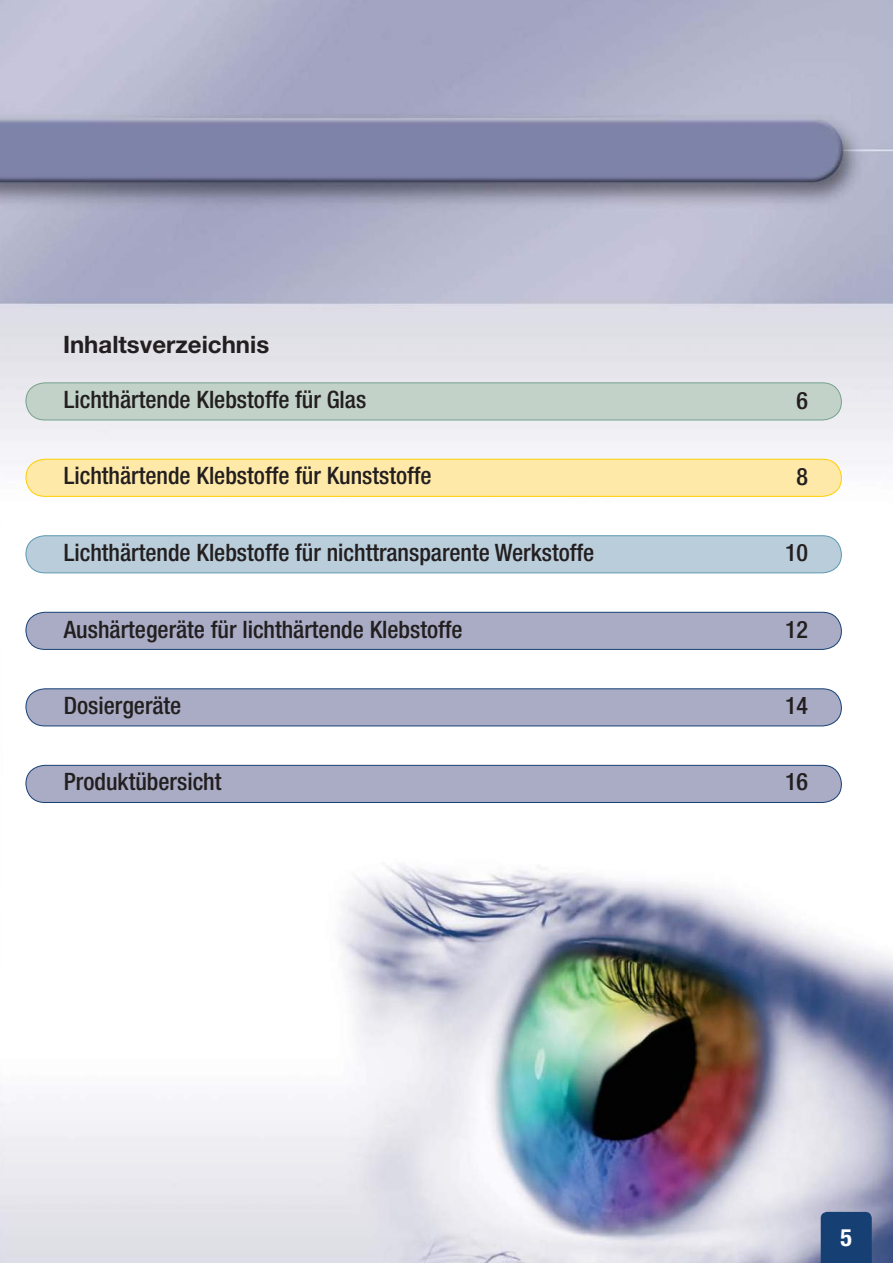
<style>
.page{position:relative;width:893px;height:1263px;background:#fff}
.page>*{position:absolute;margin:0;border:0;box-sizing:border-box;transform-origin:0 0}
.t1{font:500 condensed 24px "Helvetica Neue LT Pro";color:#231f20}
.t2{font:700 24px "Helvetica Neue LT Pro";color:#231f20}
.t3{font:700 condensed 24px "Helvetica Neue LT Pro";color:#fff}
</style>
<div class="page">
<img style="left:0;top:0;width:893px;height:1263px">
<div style="left:821px;top:1212px;width:51px;height:51px;background:#164074"></div>
<svg style="left:25px;top:382px;width:817px;height:39px;background:#c0d0c7"></svg>
<svg style="left:25px;top:458px;width:817px;height:39px;background:#fee8a1"></svg>
<svg style="left:25px;top:535px;width:817px;height:39px;background:#b7cbd9"></svg>
<svg style="left:25px;top:612px;width:817px;height:38px;background:#a3a7c0"></svg>
<svg style="left:25px;top:688px;width:817px;height:39px;background:#a3a8c1"></svg>
<div style="left:25px;top:765px;width:817px;height:38px;background:#a9acc4"></div>
<p class="t2" style="left:63px;top:336px;width:208px">Inhaltsverzeichnis</p>
<p class="t1" style="left:64px;top:391px;width:304px">Lichthärtende Klebstoffe für Glas</p>
<p class="t1" style="left:796px;top:391px;width:13px">6</p>
<p class="t1" style="left:64px;top:467px;width:369px">Lichthärtende Klebstoffe für Kunststoffe</p>
<p class="t1" style="left:796px;top:468px;width:13px">8</p>
<p class="t1" style="left:64px;top:544px;width:532px">Lichthärtende Klebstoffe für nichttransparente Werkstoffe</p>
<p class="t1" style="left:785px;top:544px;width:25px">10</p>
<p class="t1" style="left:64px;top:621px;width:400px">Aushärtegeräte für lichthärtende Klebstoffe</p>
<p class="t1" style="left:64px;top:697px;width:119px">Dosiergeräte</p>
<p class="t1" style="left:785px;top:621px;width:25px">12</p>
<p class="t1" style="left:785px;top:697px;width:25px">14</p>
<p class="t1" style="left:64px;top:773px;width:159px">Produktübersicht</p>
<p class="t1" style="left:785px;top:773px;width:25px">16</p>
<p class="t3" style="left:840px;top:1229px;width:13px">5</p>
</div>
